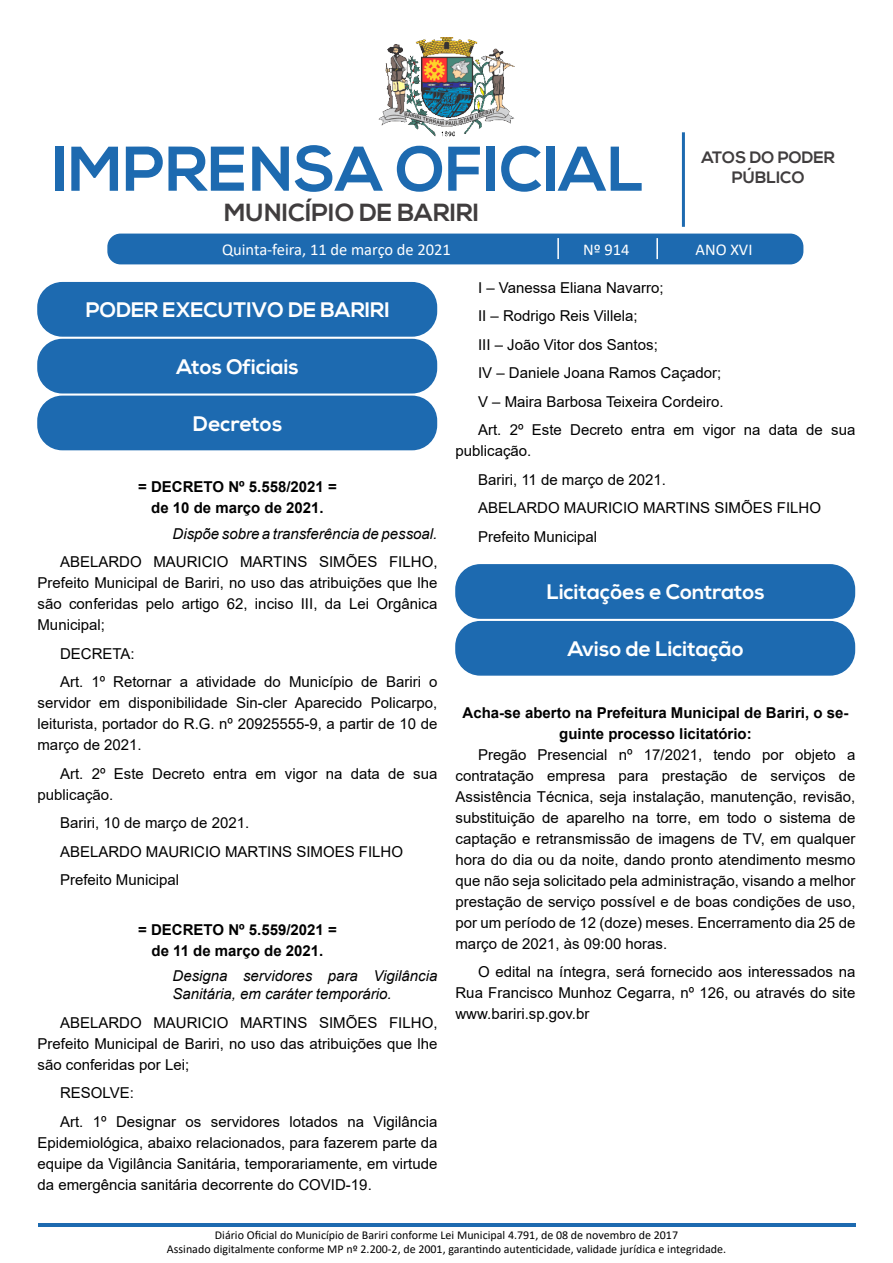
<style>
.page{position:relative;width:893px;height:1263px;background:#fff}
.page>*{position:absolute;margin:0;border:0;box-sizing:border-box;transform-origin:0 0}
.t1{font:700 63px "Nexa";color:#1d6ab0}
.t2{font:700 24.75px "Nexa";color:#403d3e}
.TÍTULO_CAIXAS_ENTIDA{font:700 21px "Nexa";color:#fff}
.t3{font:16.5px "Calibri";color:#fff}
.t4{font:700 16.5px/19.8px "Nexa";color:#403d3e;text-align:center}
._2_-_Corpo{font:15px/21px "Arial";color:#000;text-align:justify}
._1_-_Cabeçalho{font:700 15px/21px "Arial";color:#000;text-align:center}
._3_-_Ementa{font:italic 15px/18px "Arial";color:#000}
.t5{font:12px/14.4px "Calibri";color:#000;text-align:center}
</style>
<div class="page">
<hr style="left:682px;top:132px;width:3px;height:95px;background:#1d6ab0">
<div style="left:108px;top:234px;width:695px;height:30px;background:#1d6ab0;border-radius:12px"></div>
<div style="left:107px;top:234px;width:696px;height:30px;border:2px solid #1d6ab0;border-radius:12px"></div>
<hr style="left:557px;top:238px;width:2px;height:21px;background:#fff">
<hr style="left:656px;top:238px;width:2px;height:21px;background:#fff">
<hr style="left:38px;top:1223px;width:817px;height:3px;background:#1d6ab0">
<img style="left:378px;top:38px;width:137px;height:98px">
<div style="left:38px;top:283px;width:398px;height:53px;background:#1d6ab0;border-radius:24px"></div>
<div style="left:37px;top:282px;width:400px;height:55px;border:2px solid #1d6ab0;border-radius:24px"></div>
<div style="left:38px;top:339px;width:398px;height:54px;background:#1d6ab0;border-radius:24px"></div>
<div style="left:37px;top:339px;width:400px;height:54px;border:2px solid #1d6ab0;border-radius:24px"></div>
<div style="left:38px;top:396px;width:398px;height:54px;background:#1d6ab0;border-radius:24px"></div>
<div style="left:37px;top:396px;width:400px;height:54px;border:2px solid #1d6ab0;border-radius:24px"></div>
<div style="left:456px;top:565px;width:398px;height:53px;background:#1d6ab0;border-radius:24px"></div>
<div style="left:455px;top:564px;width:400px;height:55px;border:2px solid #1d6ab0;border-radius:24px"></div>
<div style="left:456px;top:622px;width:398px;height:53px;background:#1d6ab0;border-radius:24px"></div>
<div style="left:455px;top:621px;width:400px;height:55px;border:2px solid #1d6ab0;border-radius:24px"></div>
<h1 class="t1" style="left:52px;top:133px;width:594px">IMPRENSA OFICIAL</h1>
<h2 class="t2" style="left:224px;top:198px;width:256px">MUNICÍPIO DE BARIRI</h2>
<p class="t4" style="left:701px;top:148px;width:135px">ATOS DO PODER<br>PÚBLICO</p>
<p class="t3" style="left:222px;top:238px;width:230px">Quinta-feira, 11 de março de 2021</p>
<p class="t3" style="left:583px;top:238px;width:48px">Nº 914</p>
<p class="t3" style="left:695px;top:238px;width:58px">ANO XVI</p>
<p class="TÍTULO_CAIXAS_ENTIDA" style="left:86px;top:298px;width:306px">PODER EXECUTIVO DE BARIRI</p>
<p class="TÍTULO_CAIXAS_ENTIDA" style="left:177px;top:355px;width:124px">Atos Oficiais</p>
<p class="TÍTULO_CAIXAS_ENTIDA" style="left:193px;top:411px;width:91px">Decretos</p>
<p class="_1_-_Cabeçalho" style="left:138px;top:477px;width:200px">= DECRETO Nº 5.558/2021 =</p>
<p class="_1_-_Cabeçalho" style="left:151px;top:498px;width:174px">de 10 de março de 2021.</p>
<p class="_3_-_Ementa" style="left:172px;top:525px;width:266px">Dispõe sobre a transferência de pessoal.</p>
<p class="_2_-_Corpo" style="left:38px;top:551px;width:401px;text-indent:22px">ABELARDO MAURICIO MARTINS SIMÕES FILHO, Prefeito Municipal de Bariri, no uso das atribuições que lhe são conferidas pelo artigo 62, inciso III, da Lei Orgânica Municipal;</p>
<p class="_2_-_Corpo" style="left:60px;top:643px;width:76px">DECRETA:</p>
<p class="_2_-_Corpo" style="left:38px;top:671px;width:401px;text-indent:22px">Art. 1º Retornar a atividade do Município de Bariri o servidor em disponibilidade Sin-cler Aparecido Policarpo, leiturista, portador do R.G. nº 20925555-9, a partir de 10 de março de 2021.</p>
<p class="_2_-_Corpo" style="left:38px;top:763px;width:401px;text-indent:22px">Art. 2º Este Decreto entra em vigor na data de sua publicação.</p>
<p class="_2_-_Corpo" style="left:60px;top:812px;width:191px">Bariri, 10 de março de 2021.</p>
<p class="_2_-_Corpo" style="left:60px;top:841px;width:345px">ABELARDO MAURICIO MARTINS SIMOES FILHO</p>
<p class="_2_-_Corpo" style="left:60px;top:869px;width:121px">Prefeito Municipal</p>
<p class="_1_-_Cabeçalho" style="left:138px;top:919px;width:200px">= DECRETO Nº 5.559/2021 =</p>
<p class="_1_-_Cabeçalho" style="left:152px;top:940px;width:173px">de 11 de março de 2021.</p>
<p class="_3_-_Ementa" style="left:172px;top:967px;width:266px">Designa servidores para Vigilância<br>Sanitária, em caráter temporário.</p>
<p class="_2_-_Corpo" style="left:38px;top:1012px;width:401px;text-indent:22px">ABELARDO MAURICIO MARTINS SIMÕES FILHO, Prefeito Municipal de Bariri, no uso das atribuições que lhe são conferidas por Lei;</p>
<p class="_2_-_Corpo" style="left:60px;top:1082px;width:75px">RESOLVE:</p>
<p class="_2_-_Corpo" style="left:38px;top:1111px;width:401px;text-indent:22px">Art. 1º Designar os servidores lotados na Vigilância Epidemiológica, abaixo relacionados, para fazerem parte da equipe da Vigilância Sanitária, temporariamente, em virtude da emergência sanitária decorrente do COVID-19.</p>
<p class="_2_-_Corpo" style="left:478px;top:277px;width:187px">I – Vanessa Eliana Navarro;</p>
<p class="_2_-_Corpo" style="left:478px;top:305px;width:161px">II – Rodrigo Reis Villela;</p>
<p class="_2_-_Corpo" style="left:478px;top:334px;width:181px">III – João Vitor dos Santos;</p>
<p class="_2_-_Corpo" style="left:478px;top:362px;width:245px">IV – Daniele Joana Ramos Caçador;</p>
<p class="_2_-_Corpo" style="left:478px;top:391px;width:247px">V – Maira Barbosa Teixeira Cordeiro.</p>
<p class="_2_-_Corpo" style="left:455px;top:419px;width:401px;text-indent:22px">Art. 2º Este Decreto entra em vigor na data de sua publicação.</p>
<p class="_2_-_Corpo" style="left:478px;top:469px;width:190px">Bariri, 11 de março de 2021.</p>
<p class="_2_-_Corpo" style="left:478px;top:497px;width:345px">ABELARDO MAURICIO MARTINS SIMÕES FILHO</p>
<p class="_2_-_Corpo" style="left:478px;top:526px;width:121px">Prefeito Municipal</p>
<p class="TÍTULO_CAIXAS_ENTIDA" style="left:547px;top:580px;width:219px">Licitações e Contratos</p>
<p class="TÍTULO_CAIXAS_ENTIDA" style="left:568px;top:637px;width:178px">Aviso de Licitação</p>
<p class="_1_-_Cabeçalho" style="left:462px;top:702px;width:387px">Acha-se aberto na Prefeitura Municipal de Bariri, o se&shy;guinte processo licitatório:</p>
<p class="_2_-_Corpo" style="left:455px;top:744px;width:401px;text-indent:22px">Pregão Presencial nº 17/2021, tendo por objeto a contratação empresa para prestação de serviços de Assistência Técnica, seja instalação, manutenção, revisão, substituição de aparelho na torre, em todo o sistema de captação e retransmissão de imagens de TV, em qualquer hora do dia ou da noite, dando pronto atendimento mesmo que não seja solicitado pela administração, visando a melhor prestação de serviço possível e de boas condições de uso, por um período de 12 (doze) meses. Encerramento dia 25 de março de 2021, às 09:00 horas.</p>
<p class="_2_-_Corpo" style="left:455px;top:961px;width:401px;text-indent:22px">O edital na íntegra, será fornecido aos interessados na Rua Francisco Munhoz Cegarra, nº 126, ou através do site www.bariri.sp.gov.br</p>
<p class="t5" style="left:167px;top:1227px;width:561px">Diário Oficial do Município de Bariri conforme Lei Municipal 4.791, de 08 de novembro de 2017<br>Assinado digitalmente conforme MP nº 2.200-2, de 2001, garantindo autenticidade, validade jurídica e integridade.</p>
</div>
